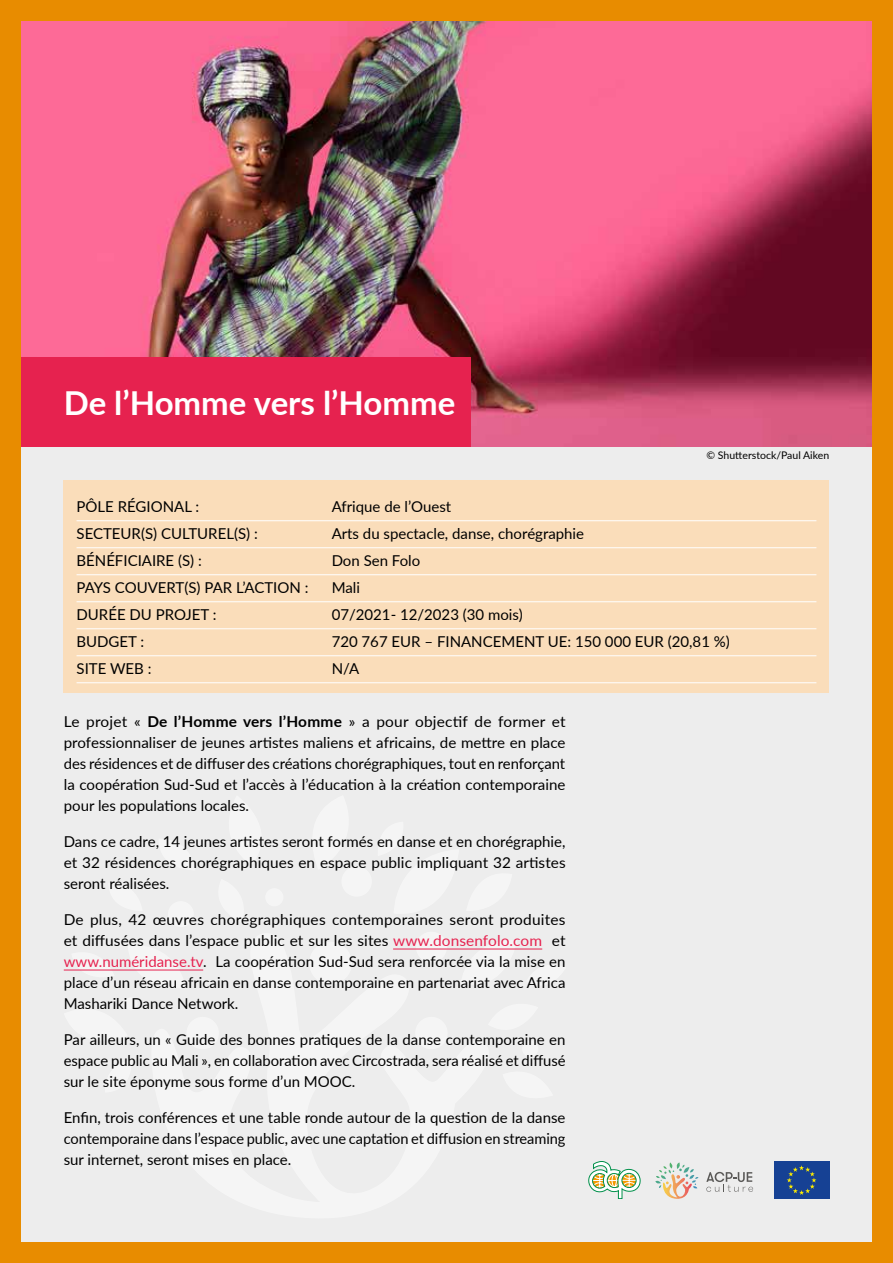
<style>
.page{position:relative;width:893px;height:1263px;background:#e88c00}
.page>*{position:absolute;margin:0;border:0;box-sizing:border-box;transform-origin:0 0}
.t1{font:700 33px "Lato";color:#fff}
.t2{font:15px/21px "Lato";color:#000;text-align:justify}
.t3{font:10.5px "Lato";color:#000}
.s1{font-weight:700}
.s2{color:#e6224f}
</style>
<div class="page">
<div style="left:21px;top:21px;width:851px;height:1221px;background:#ededed"></div>
<div style="left:187px;top:1017px;width:32px;height:32px;background:#f5f5f5;border-radius:50%"></div>
<div style="left:309px;top:942px;width:43px;height:42px;background:#f5f5f5;border-radius:50%"></div>
<div style="left:415px;top:1017px;width:33px;height:32px;background:#f5f5f5;border-radius:50%"></div>
<svg style="left:460px;top:948px;width:83px;height:2px"></svg>
<svg style="left:64px;top:969px;width:123px;height:1px"></svg>
<div style="left:265px;top:888px;width:18px;height:18px;background:#f5f5f5;border-radius:50%"></div>
<div style="left:168px;top:901px;width:26px;height:26px;background:#f5f5f5;border-radius:50%"></div>
<div style="left:125px;top:997px;width:13px;height:13px;background:#f5f5f5;border-radius:50%"></div>
<div style="left:416px;top:932px;width:31px;height:30px;background:#f5f5f5;border-radius:50%"></div>
<div style="left:341px;top:866px;width:31px;height:31px;background:#f5f5f5;border-radius:50%"></div>
<div style="left:522px;top:1041px;width:16px;height:16px;background:#f5f5f5;border-radius:50%"></div>
<div style="left:64px;top:480px;width:765px;height:213px;background:#faddba"></div>
<hr style="left:77px;top:520px;width:739px;height:1px;background:#fff">
<hr style="left:77px;top:547px;width:739px;height:1px;background:#fff">
<hr style="left:77px;top:574px;width:739px;height:1px;background:#fff">
<hr style="left:77px;top:601px;width:739px;height:1px;background:#fff">
<hr style="left:77px;top:628px;width:739px;height:1px;background:#fff">
<hr style="left:77px;top:655px;width:739px;height:1px;background:#fff">
<hr style="left:77px;top:682px;width:739px;height:1px;background:#fff">
<hr style="left:393px;top:949px;width:149px;height:1px;background:#e6224f">
<hr style="left:64px;top:970px;width:139px;height:1px;background:#e6224f">
<svg style="left:588px;top:1161px;width:52px;height:38px"></svg>
<div style="left:774px;top:1162px;width:55px;height:37px;background:#164194"></div>
<svg style="left:787px;top:1165px;width:29px;height:30px"></svg>
<svg style="left:706px;top:1172px;width:47px;height:20px"></svg>
<svg style="left:655px;top:1162px;width:43px;height:37px"></svg>
<img style="left:21px;top:21px;width:851px;height:425px">
<div style="left:21px;top:357px;width:450px;height:89px;background:#e6224f"></div>
<p class="t1" style="left:64px;top:379px;width:393px">De l’Homme vers l’Homme</p>
<p class="t3" style="left:707px;top:448px;width:124px">© Shutterstock/Paul Aiken</p>
<p class="t2" style="left:77px;top:495px;width:124px">PÔLE RÉGIONAL :</p>
<p class="t2" style="left:332px;top:495px;width:121px">Afrique de l’Ouest</p>
<p class="t2" style="left:77px;top:522px;width:183px">SECTEUR(S) CULTUREL(S) :</p>
<p class="t2" style="left:332px;top:522px;width:254px">Arts du spectacle, danse, chorégraphie</p>
<p class="t2" style="left:77px;top:549px;width:127px">BÉNÉFICIAIRE (S) :</p>
<p class="t2" style="left:332px;top:549px;width:90px">Don Sen Folo</p>
<p class="t2" style="left:77px;top:576px;width:233px">PAYS COUVERT(S) PAR L’ACTION :</p>
<p class="t2" style="left:332px;top:576px;width:30px">Mali</p>
<p class="t2" style="left:77px;top:603px;width:142px">DURÉE DU PROJET :</p>
<p class="t2" style="left:332px;top:603px;width:193px">07/2021- 12/2023 (30 mois)</p>
<p class="t2" style="left:77px;top:630px;width:69px">BUDGET :</p>
<p class="t2" style="left:332px;top:630px;width:400px">720 767 EUR – FINANCEMENT UE: 150 000 EUR (20,81 %)</p>
<p class="t2" style="left:77px;top:657px;width:76px">SITE WEB :</p>
<p class="t2" style="left:332px;top:657px;width:29px">N/A</p>
<p class="t2" style="left:64px;top:710px;width:503px">Le projet « <span class="s1">De l’Homme vers l’Homme</span> » a pour objectif de former et professionnaliser de jeunes artistes maliens et africains, de mettre en place des résidences et de diffuser des créations chorégraphiques, tout en renforçant la coopération Sud-Sud et l’accès à l’éducation à la création contemporaine pour les populations locales.</p>
<p class="t2" style="left:64px;top:830px;width:503px">Dans ce cadre, 14 jeunes artistes seront formés en danse et en chorégraphie, et 32 résidences chorégraphiques en espace public impliquant 32 artistes seront réalisées.</p>
<p class="t2" style="left:64px;top:908px;width:503px">De plus, 42 œuvres chorégraphiques contemporaines seront produites et diffusées dans l’espace public et sur les sites <span class="s2">www.donsenfolo.com</span> et <span class="s2">www.numéridanse.tv</span>. La coopération Sud-Sud sera renforcée via la mise en place d’un réseau africain en danse contemporaine en partenariat avec Africa Mashariki Dance Network.</p>
<p class="t2" style="left:64px;top:1028px;width:503px">Par ailleurs, un « Guide des bonnes pratiques de la danse contemporaine en espace public au Mali », en collaboration avec Circostrada, sera réalisé et diffusé sur le site éponyme sous forme d’un MOOC.</p>
<p class="t2" style="left:64px;top:1106px;width:503px">Enfin, trois conférences et une table ronde autour de la question de la danse contemporaine dans l’espace public, avec une captation et diffusion en streaming sur internet, seront mises en place.</p>
</div>
